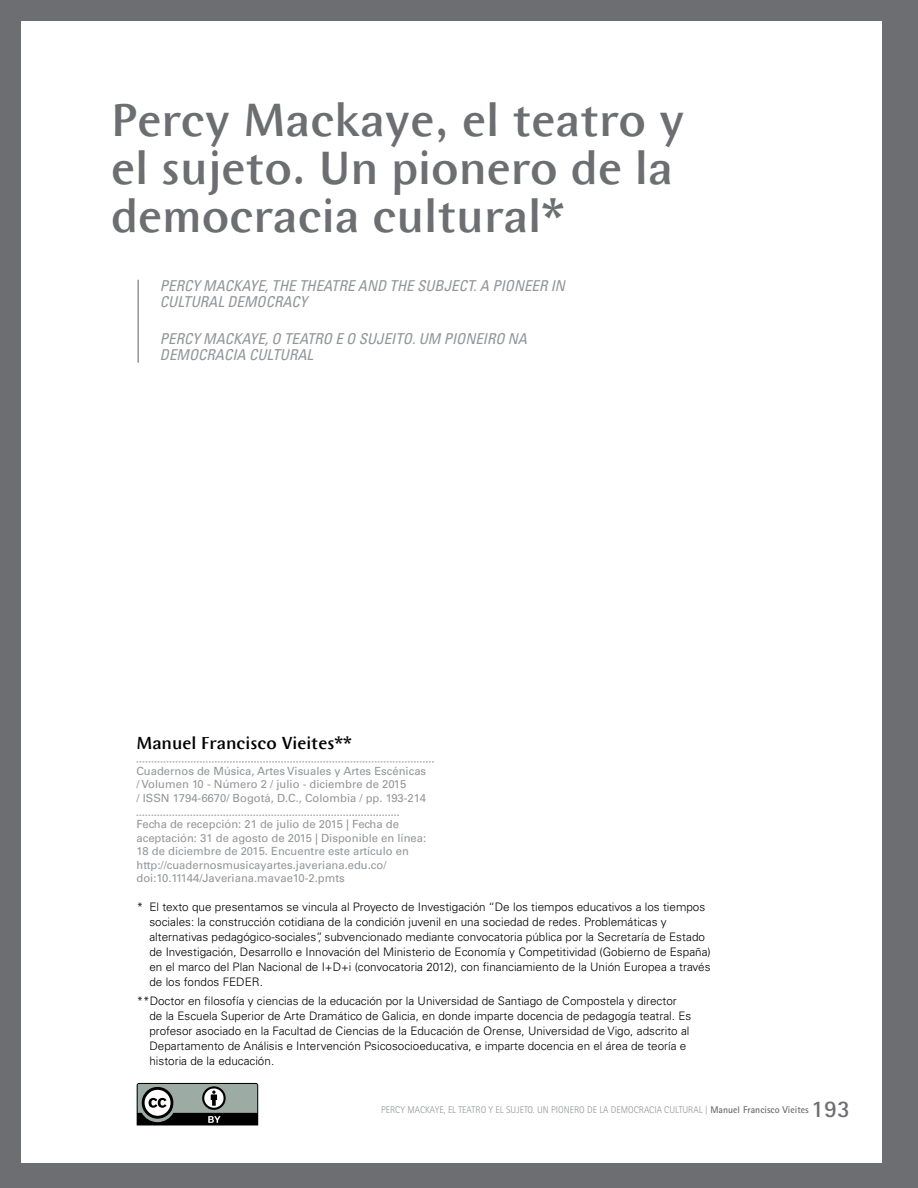
<style>
.page{position:relative;width:918px;height:1188px;background:#6d6e71}
.page>*{position:absolute;margin:0;border:0;box-sizing:border-box;transform-origin:0 0}
.t1{font:500 48px/48px "Wunderlich";color:#6d6e71}
.t2{font:700 24px "Rotis Sans Serif Std";color:#6d6e71}
.t3{font:500 18px "Wunderlich";color:#000}
.t4{font:italic condensed 15px/16.5px "Univers LT Std";color:#939598}
.t5{font:300 11.7px/15px "Univers LT Std";color:#000}
.t6{font:11.25px/13.5px "Univers LT Std";color:#939598}
.t7{font:300 9.75px "Rotis Sans Serif Std";color:#939598}
.s1{font-weight:700;color:#6d6e71}
</style>
<div class="page">
<div style="left:22px;top:22px;width:874px;height:1141px;background:#fff"></div>
<div style="left:882px;top:0;width:36px;height:1188px;background:#6d6e71"></div>
<svg style="left:136px;top:762px;width:298px;height:1px"></svg>
<svg style="left:136px;top:815px;width:263px;height:1px"></svg>
<hr style="left:137px;top:280px;width:2px;height:83px;background:#939598">
<svg style="left:137px;top:1083px;width:121px;height:42px;background:#6e7572"></svg>
<h1 class="t1" style="left:111px;top:96px;width:575px">Percy Mackaye, el teatro y el sujeto. Un pionero de la democracia cultural*</h1>
<p class="t4" style="left:160px;top:277px;width:406px">PERCY MACKAYE, THE THEATRE AND THE SUBJECT. A PIONEER IN<br>CULTURAL DEMOCRACY</p>
<p class="t4" style="left:160px;top:330px;width:369px">PERCY MACKAYE, O TEATRO E O SUJEITO. UM PIONEIRO NA<br>DEMOCRACIA CULTURAL</p>
<h3 class="t3" style="left:136px;top:733px;width:217px">Manuel Francisco Vieites**</h3>
<p class="t6" style="left:136px;top:764px;width:291px">Cuadernos de Música, Artes Visuales y Artes Escénicas / Volumen 10 - Número 2 / julio - diciembre de 2015<br>/ ISSN 1794-6670/ Bogotá, D.C., Colombia / pp. 193-214</p>
<p class="t6" style="left:136px;top:818px;width:291px">Fecha de recepción: 21 de julio de 2015 | Fecha de aceptación: 31 de agosto de 2015 | Disponible en línea:<br>18 de diciembre de 2015. Encuentre este artículo en http://cuadernosmusicayartes.javeriana.edu.co/ doi:10.11144/Javeriana.mavae10-2.pmts</p>
<p class="t5" style="left:149px;top:899px;width:563px;text-indent:-13px">* El texto que presentamos se vincula al Proyecto de Investigación “De los tiempos educativos a los tiempos sociales: la construcción cotidiana de la condición juvenil en una sociedad de redes. Problemáticas y alternativas pedagógico-sociales”, subvencionado mediante convocatoria pública por la Secretaría de Estado de Investigación, Desarrollo e Innovación del Ministerio de Economía y Competitividad (Gobierno de España) en el marco del Plan Nacional de I+D+i (convocatoria 2012), con financiamiento de la Unión Europea a través de los fondos FEDER.</p>
<p class="t5" style="left:149px;top:993px;width:543px;text-indent:-13px">**Doctor en filosofía y ciencias de la educación por la Universidad de Santiago de Compostela y director de la Escuela Superior de Arte Dramático de Galicia, en donde imparte docencia de pedagogía teatral. Es profesor asociado en la Facultad de Ciencias de la Educación de Orense, Universidad de Vigo, adscrito al Departamento de Análisis e Intervención Psicosocioeducativa, e imparte docencia en el área de teoría e historia de la educación.</p>
<p class="t7" style="left:381px;top:1104px;width:429px">PERCY MACKAYE, EL TEATRO Y EL SUJETO. U N PIONERO DE LA DEM OCRACIA CULTURAL | <span class="s1">Manuel Francisco Vieites</span></p>
<h2 class="t2" style="left:811px;top:1094px;width:40px">193</h2>
</div>
